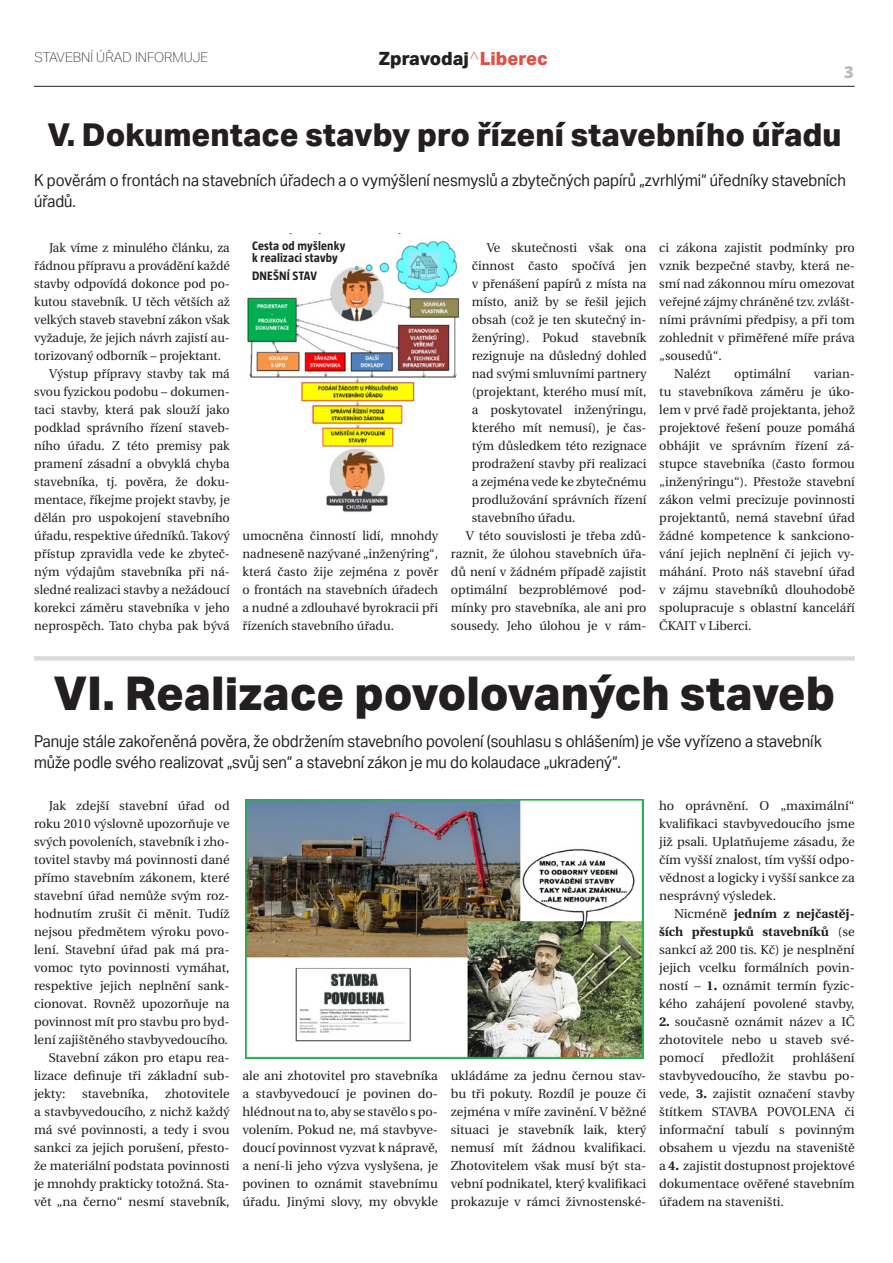
<style>
.page{position:relative;width:893px;height:1263px;background:#fff}
.page>*{position:absolute;margin:0;border:0;box-sizing:border-box;transform-origin:0 0}
.t1{font:800 46.5px "Aktiv Grotesk";color:#231f20}
.t2{font:800 31.5px "Aktiv Grotesk";color:#231f20}
.t3{font:800 18.3px "Aktiv Grotesk";color:#231f20}
.t4{font:16.5px/21.8px "Aktiv Grotesk";color:#231f20;scale:.9 1}
.t5{font:800 16.5px "Open Sans";color:#babbbe}
.t6{font:100 13.5px "Aktiv Grotesk";color:#231f20}
.t7{font:12.75px/18px "Heuristica";color:#231f20;text-align:justify}
.t8{font:700 12.45px/12px "Taz";letter-spacing:.015em;color:#231f20}
.s1{font-weight:100;color:#e24f44}
.s2{color:#e24f44}
.s3{font-weight:700}
</style>
<div class="page">
<img style="left:247px;top:234px;width:213px;height:278px">
<hr style="left:34px;top:86px;width:821px;height:1px;background:#231f20">
<div style="left:34px;top:656px;width:821px;height:5px;background:#dadbdd"></div>
<img style="left:245px;top:800px;width:398px;height:259px">
<p class="t6" style="left:35px;top:49px;width:175px">STAVEBNÍ ÚŘAD INFORMUJE</p>
<h3 class="t3" style="left:379px;top:47px;width:170px">Zpravodaj<span class="s1">^</span><span class="s2">Liberec</span></h3>
<p class="t5" style="left:844px;top:60px;width:11px">3</p>
<h2 class="t2" style="left:47px;top:114px;width:796px">V. Dokumentace stavby pro řízení stavebního úřadu</h2>
<p class="t4" style="left:34px;top:169px;width:904px">K pověrám o frontách na stavebních úřadech a o vymýšlení nesmyslů a zbytečných papírů „zvrhlými“ úředníky stavebních úřadů.</p>
<p class="t8" style="left:252px;top:240px;width:95px">Cesta od myšlenky k realizaci stavby</p>
<p class="t8" style="left:252px;top:270px;width:66px">DNEŠNÍ STAV</p>
<p class="t7" style="left:49px;top:239px;width:182px">Jak víme z minulého článku, za</p>
<p class="t7" style="left:34px;top:257px;width:197px">řádnou přípravu a provádění každé</p>
<p class="t7" style="left:34px;top:275px;width:197px">stavby odpovídá dokonce pod po-</p>
<p class="t7" style="left:34px;top:293px;width:197px">kutou stavebník. U těch větších až</p>
<p class="t7" style="left:34px;top:311px;width:197px">velkých staveb stavební zákon však</p>
<p class="t7" style="left:34px;top:329px;width:197px">vyžaduje, že jejich návrh zajistí au-</p>
<p class="t7" style="left:34px;top:347px;width:188px">torizovaný odborník – projektant.</p>
<p class="t7" style="left:49px;top:365px;width:182px">Výstup přípravy stavby tak má</p>
<p class="t7" style="left:34px;top:383px;width:197px">svou fyzickou podobu – dokumen-</p>
<p class="t7" style="left:34px;top:401px;width:197px">taci stavby, která pak slouží jako</p>
<p class="t7" style="left:34px;top:419px;width:197px">podklad správního řízení staveb-</p>
<p class="t7" style="left:34px;top:437px;width:197px">ního úřadu. Z této premisy pak</p>
<p class="t7" style="left:34px;top:455px;width:197px">pramení zásadní a obvyklá chyba</p>
<p class="t7" style="left:34px;top:473px;width:197px">stavebníka, tj. pověra, že doku-</p>
<p class="t7" style="left:34px;top:491px;width:197px">mentace, říkejme projekt stavby, je</p>
<p class="t7" style="left:34px;top:509px;width:197px">dělán pro uspokojení stavebního</p>
<p class="t7" style="left:34px;top:527px;width:197px">úřadu, respektive úředníků. Takový</p>
<p class="t7" style="left:34px;top:545px;width:197px">přístup zpravidla vede ke zbyteč-</p>
<p class="t7" style="left:34px;top:563px;width:197px">ným výdajům stavebníka při ná-</p>
<p class="t7" style="left:34px;top:581px;width:197px">sledné realizaci stavby a nežádoucí</p>
<p class="t7" style="left:34px;top:599px;width:197px">korekci záměru stavebníka v jeho</p>
<p class="t7" style="left:34px;top:617px;width:197px">neprospěch. Tato chyba pak bývá</p>
<p class="t7" style="left:487px;top:239px;width:161px">Ve skutečnosti však ona</p>
<p class="t7" style="left:472px;top:257px;width:176px">činnost často spočívá jen</p>
<p class="t7" style="left:472px;top:275px;width:176px">v přenášení papírů z místa na</p>
<p class="t7" style="left:472px;top:293px;width:176px">místo, aniž by se řešil jejich</p>
<p class="t7" style="left:472px;top:311px;width:176px">obsah (což je ten skutečný in-</p>
<p class="t7" style="left:472px;top:329px;width:176px">ženýring). Pokud stavebník</p>
<p class="t7" style="left:472px;top:347px;width:176px">rezignuje na důsledný dohled</p>
<p class="t7" style="left:472px;top:365px;width:176px">nad svými smluvními partnery</p>
<p class="t7" style="left:472px;top:383px;width:176px">(projektant, kterého musí mít,</p>
<p class="t7" style="left:472px;top:401px;width:176px">a poskytovatel inženýringu,</p>
<p class="t7" style="left:472px;top:419px;width:176px">kterého mít nemusí), je čas-</p>
<p class="t7" style="left:472px;top:437px;width:176px">tým důsledkem této rezignace</p>
<p class="t7" style="left:472px;top:455px;width:176px">prodražení stavby při realizaci</p>
<p class="t7" style="left:472px;top:473px;width:176px">a zejména vede ke zbytečnému</p>
<p class="t7" style="left:472px;top:491px;width:176px">prodlužování správních řízení</p>
<p class="t7" style="left:472px;top:509px;width:105px">stavebního úřadu.</p>
<p class="t7" style="left:466px;top:527px;width:182px">V této souvislosti je třeba zdů-</p>
<p class="t7" style="left:451px;top:545px;width:197px">raznit, že úlohou stavebních úřa-</p>
<p class="t7" style="left:451px;top:563px;width:197px">dů není v žádném případě zajistit</p>
<p class="t7" style="left:451px;top:581px;width:197px">optimální bezproblémové pod-</p>
<p class="t7" style="left:451px;top:599px;width:197px">mínky pro stavebníka, ale ani pro</p>
<p class="t7" style="left:451px;top:617px;width:197px">sousedy. Jeho úlohou je v rám-</p>
<p class="t7" style="left:659px;top:239px;width:197px">ci zákona zajistit podmínky pro</p>
<p class="t7" style="left:659px;top:257px;width:197px">vznik bezpečné stavby, která ne-</p>
<p class="t7" style="left:659px;top:275px;width:197px">smí nad zákonnou míru omezovat</p>
<p class="t7" style="left:659px;top:293px;width:197px">veřejné zájmy chráněné tzv. zvlášt-</p>
<p class="t7" style="left:659px;top:311px;width:197px">ními právními předpisy, a při tom</p>
<p class="t7" style="left:659px;top:329px;width:197px">zohlednit v přiměřené míře práva</p>
<p class="t7" style="left:659px;top:347px;width:64px">„sousedů“.</p>
<p class="t7" style="left:674px;top:365px;width:38px">Nalézt</p>
<p class="t7" style="left:734px;top:365px;width:58px">optimální</p>
<p class="t7" style="left:659px;top:365px;width:197px;text-indent:155px">varian&shy;tu stavebníkova záměru je úko&shy;lem v prvé řadě projektanta, jehož projektové řešení pouze pomáhá obhájit ve správním řízení zá&shy;stupce stavebníka (často formou „inženýringu“). Přestože stavební zákon velmi precizuje povinnosti projektantů, nemá stavební úřad žádné kompetence k sankciono&shy;vání jejich neplnění či jejich vy&shy;máhání. Proto náš stavební úřad v zájmu stavebníků dlouhodobě spolupracuje s oblastní kanceláří ČKAIT v Liberci.</p>
<p class="t7" style="left:243px;top:527px;width:197px">umocněna činností lidí, mnohdy nadneseně nazývané „inženýring“, která často žije zejména z pověr o frontách na stavebních úřadech a nudné a zdlouhavé byrokracii při řízeních stavebního úřadu.</p>
<h1 class="t1" style="left:53px;top:664px;width:783px">VI. Realizace povolovaných staveb</h1>
<p class="t4" style="left:34px;top:730px;width:877px">Panuje stále zakořeněná pověra, že obdržením stavebního povolení (souhlasu s ohlášením) je vše vyřízeno a stavebník může podle svého realizovat „svůj sen“ a stavební zákon je mu do kolaudace „ukradený“.</p>
<p class="t7" style="left:49px;top:797px;width:182px">Jak zdejší stavební úřad od</p>
<p class="t7" style="left:34px;top:815px;width:197px">roku 2010 výslovně upozorňuje ve</p>
<p class="t7" style="left:34px;top:833px;width:197px">svých povoleních, stavebník i zho-</p>
<p class="t7" style="left:34px;top:851px;width:197px">tovitel stavby má povinnosti dané</p>
<p class="t7" style="left:34px;top:869px;width:197px">přímo stavebním zákonem, které</p>
<p class="t7" style="left:34px;top:887px;width:197px">stavební úřad nemůže svým roz-</p>
<p class="t7" style="left:34px;top:905px;width:197px">hodnutím zrušit či měnit. Tudíž</p>
<p class="t7" style="left:34px;top:923px;width:197px">nejsou předmětem výroku povo-</p>
<p class="t7" style="left:34px;top:941px;width:197px">lení. Stavební úřad pak má pra-</p>
<p class="t7" style="left:34px;top:959px;width:197px">vomoc tyto povinnosti vymáhat,</p>
<p class="t7" style="left:34px;top:977px;width:197px">respektive jejich neplnění sank-</p>
<p class="t7" style="left:34px;top:995px;width:197px">cionovat. Rovněž upozorňuje na</p>
<p class="t7" style="left:34px;top:1013px;width:197px">povinnost mít pro stavbu pro byd-</p>
<p class="t7" style="left:34px;top:1031px;width:195px">lení zajištěného stavbyvedoucího.</p>
<p class="t7" style="left:49px;top:1049px;width:182px">Stavební zákon pro etapu rea-</p>
<p class="t7" style="left:34px;top:1067px;width:197px">lizace definuje tři základní sub-</p>
<p class="t7" style="left:34px;top:1085px;width:33px">jekty:</p>
<p class="t7" style="left:82px;top:1085px;width:68px">stavebníka,</p>
<p class="t7" style="left:34px;top:1085px;width:197px;text-indent:131px">zhotovitele a stavbyvedoucího, z nichž každý má své povinnosti, a tedy i svou sankci za jejich porušení, přesto&shy;že materiální podstata povinnosti je mnohdy prakticky totožná. Sta&shy;vět „na černo“ nesmí stavebník,</p>
<p class="t7" style="left:242px;top:1067px;width:197px">ale ani zhotovitel pro stavebníka a stavbyvedoucí je povinen do&shy;hlédnout na to, aby se stavělo s po&shy;volením. Pokud ne, má stavbyve&shy;doucí povinnost vyzvat k nápravě, a není-------------‑ li jeho výzva vyslyšena, je povinen to oznámit stavebnímu úřadu. Jinými slovy, my obvykle</p>
<p class="t7" style="left:451px;top:1067px;width:197px">ukládáme za jednu černou stav&shy;bu tři pokuty. Rozdíl je pouze či zejména v míře zavinění. V běžné situaci je stavebník laik, který nemusí mít žádnou kvalifikaci.<br>Zhotovitelem však musí být sta&shy;vební podnikatel, který kvalifikaci prokazuje v rámci živnostenské-</p>
<p class="t7" style="left:659px;top:797px;width:197px">ho oprávnění. O „maximální“ kvalifikaci stavbyvedoucího jsme již psali. Uplatňujeme zásadu, že čím vyšší znalost, tím vyšší odpo&shy;vědnost a logicky i vyšší sankce za nesprávný výsledek.</p>
<p class="t7" style="left:659px;top:905px;width:197px;text-indent:15px">Nicméně <span class="s3">jedním z nejčastěj&shy;ších přestupků stavebníků</span> (se sankcí až 200 tis. Kč) je nesplnění jejich vcelku formálních povin&shy;ností – <span class="s3">1.</span> oznámit termín fyzic&shy;kého zahájení povolené stavby,</p>
<p class="t7" style="left:659px;top:1013px;width:197px"><span class="s3">2.</span> současně oznámit název a IČ zhotovitele nebo u staveb své&shy;pomocí</p>
<p class="t7" style="left:659px;top:1049px;width:197px;text-indent:133px">prohlášení stavbyvedoucího, že stavbu po&shy;vede, <span class="s3">3.</span> zajistit označení stavby štítkem STAVBA POVOLENA či informační tabulí s povinným obsahem u vjezdu na staveniště a <span class="s3">4.</span> zajistit dostupnost projektové dokumentace ověřené stavebním úřadem na staveništi.</p>
<p class="t7" style="left:722px;top:1049px;width:54px">předložit</p>
</div>
